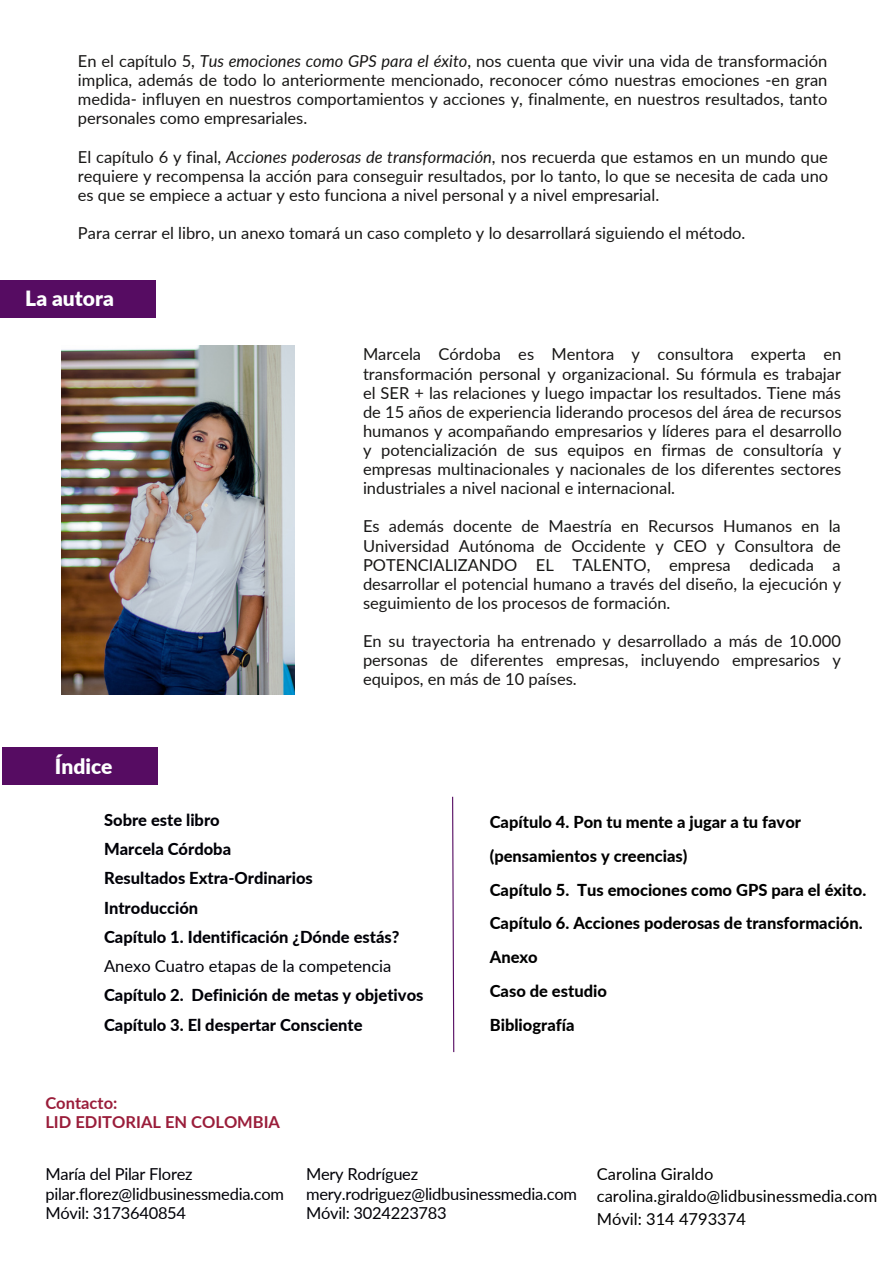
<style>
.page{position:relative;width:893px;height:1264px;background:#fff}
.page>*{position:absolute;margin:0;border:0;box-sizing:border-box;transform-origin:0 0}
.t1{font:900 21px "Lato";color:#feffff}
.t2{font:16.5px/19px "Lato";color:#171615;text-align:justify}
.t3{font:800 16.5px "Lato";color:#000}
.t4{font:800 16.5px "Lato";color:#000107}
.t5{font:16.5px "Lato";letter-spacing:-.015em;color:#000107}
.t6{font:16.5px "Lato";color:#000}
.t7{font:700 16.5px "Lato";color:#9a1d3a}
.s1{font-style:italic}
</style>
<div class="page">
<div style="left:0;top:279px;width:156px;height:38px;background:#560c62"></div>
<img style="left:62px;top:346px;width:232px;height:348px">
<div style="left:2px;top:747px;width:156px;height:38px;background:#560c62"></div>
<svg style="left:452px;top:796px;width:3px;height:257px"></svg>
<p class="t2" style="left:78px;top:51px;width:751px">En el capítulo 5, <span class="s1">Tus emociones como GPS para el éxito</span>, nos cuenta que vivir una vida de transformación implica, además de todo lo anteriormente mencionado, reconocer cómo nuestras emociones -en gran medida- influyen en nuestros comportamientos y acciones y, finalmente, en nuestros resultados, tanto personales como empresariales.</p>
<p class="t2" style="left:78px;top:147px;width:751px">El capítulo 6 y final, <span class="s1">Acciones poderosas de transformación</span>, nos recuerda que estamos en un mundo que requiere y recompensa la acción para conseguir resultados, por lo tanto, lo que se necesita de cada uno es que se empiece a actuar y esto funciona a nivel personal y a nivel empresarial.</p>
<p class="t2" style="left:78px;top:223px;width:669px">Para cerrar el libro, un anexo tomará un caso completo y lo desarrollará siguiendo el método.</p>
<p class="t1" style="left:25px;top:286px;width:90px">La autora</p>
<p class="t1" style="left:55px;top:753px;width:59px">Índice</p>
<p class="t2" style="left:363px;top:344px;width:480px">Marcela Córdoba es Mentora y consultora experta en transformación personal y organizacional. Su fórmula es trabajar el SER + las relaciones y luego impactar los resultados. Tiene más de 15 años de experiencia liderando procesos del área de recursos humanos y acompañando empresarios y líderes para el desarrollo y potencialización de sus equipos en firmas de consultoría y empresas multinacionales y nacionales de los diferentes sectores industriales a nivel nacional e internacional.</p>
<p class="t2" style="left:363px;top:516px;width:479px">Es además docente de Maestría en Recursos Humanos en la Universidad Autónoma de Occidente y CEO y Consultora de POTENCIALIZANDO EL TALENTO, empresa dedicada a desarrollar el potencial humano a través del diseño, la ejecución y seguimiento de los procesos de formación.</p>
<p class="t2" style="left:363px;top:631px;width:479px">En su trayectoria ha entrenado y desarrollado a más de 10.000 personas de diferentes empresas, incluyendo empresarios y equipos, en más de 10 países.</p>
<p class="t4" style="left:104px;top:809px;width:117px">Sobre este libro</p>
<p class="t4" style="left:104px;top:838px;width:129px">Marcela Córdoba</p>
<p class="t4" style="left:104px;top:868px;width:210px">Resultados Extra-Ordinarios</p>
<p class="t4" style="left:104px;top:897px;width:96px">Introducción</p>
<p class="t4" style="left:104px;top:926px;width:297px">Capítulo 1. Identificación ¿Dónde estás?</p>
<p class="t5" style="left:104px;top:955px;width:289px">Anexo Cuatro etapas de la competencia</p>
<p class="t4" style="left:104px;top:984px;width:321px">Capítulo 2. Definición de metas y objetivos</p>
<p class="t4" style="left:104px;top:1014px;width:260px">Capítulo 3. El despertar Consciente</p>
<p class="t7" style="left:45px;top:1092px;width:73px">Contacto:</p>
<p class="t7" style="left:45px;top:1111px;width:236px">LID EDITORIAL EN COLOMBIA</p>
<p class="t3" style="left:489px;top:812px;width:313px">Capítulo 4. Pon tu mente a jugar a tu favor</p>
<p class="t3" style="left:489px;top:845px;width:199px">(pensamientos y creencias)</p>
<p class="t3" style="left:489px;top:879px;width:378px">Capítulo 5. Tus emociones como GPS para el éxito.</p>
<p class="t3" style="left:489px;top:913px;width:374px">Capítulo 6. Acciones poderosas de transformación.</p>
<p class="t3" style="left:489px;top:946px;width:50px">Anexo</p>
<p class="t3" style="left:489px;top:980px;width:119px">Caso de estudio</p>
<p class="t3" style="left:489px;top:1014px;width:86px">Bibliografía</p>
<p class="t5" style="left:45px;top:1164px;width:149px">María del Pilar Florez</p>
<p class="t5" style="left:45px;top:1183px;width:240px">pilar.florez@lidbusinessmedia.com</p>
<p class="t5" style="left:45px;top:1202px;width:142px">Móvil: 3173640854</p>
<p class="t5" style="left:306px;top:1164px;width:114px">Mery Rodríguez</p>
<p class="t5" style="left:306px;top:1183px;width:272px">mery.rodriguez@lidbusinessmedia.com</p>
<p class="t5" style="left:306px;top:1202px;width:142px">Móvil: 3024223783</p>
<p class="t6" style="left:596px;top:1163px;width:118px">Carolina Giraldo</p>
<p class="t6" style="left:596px;top:1186px;width:282px">carolina.giraldo@lidbusinessmedia.com</p>
<p class="t6" style="left:596px;top:1208px;width:151px">Móvil: 314 4793374</p>
</div>
